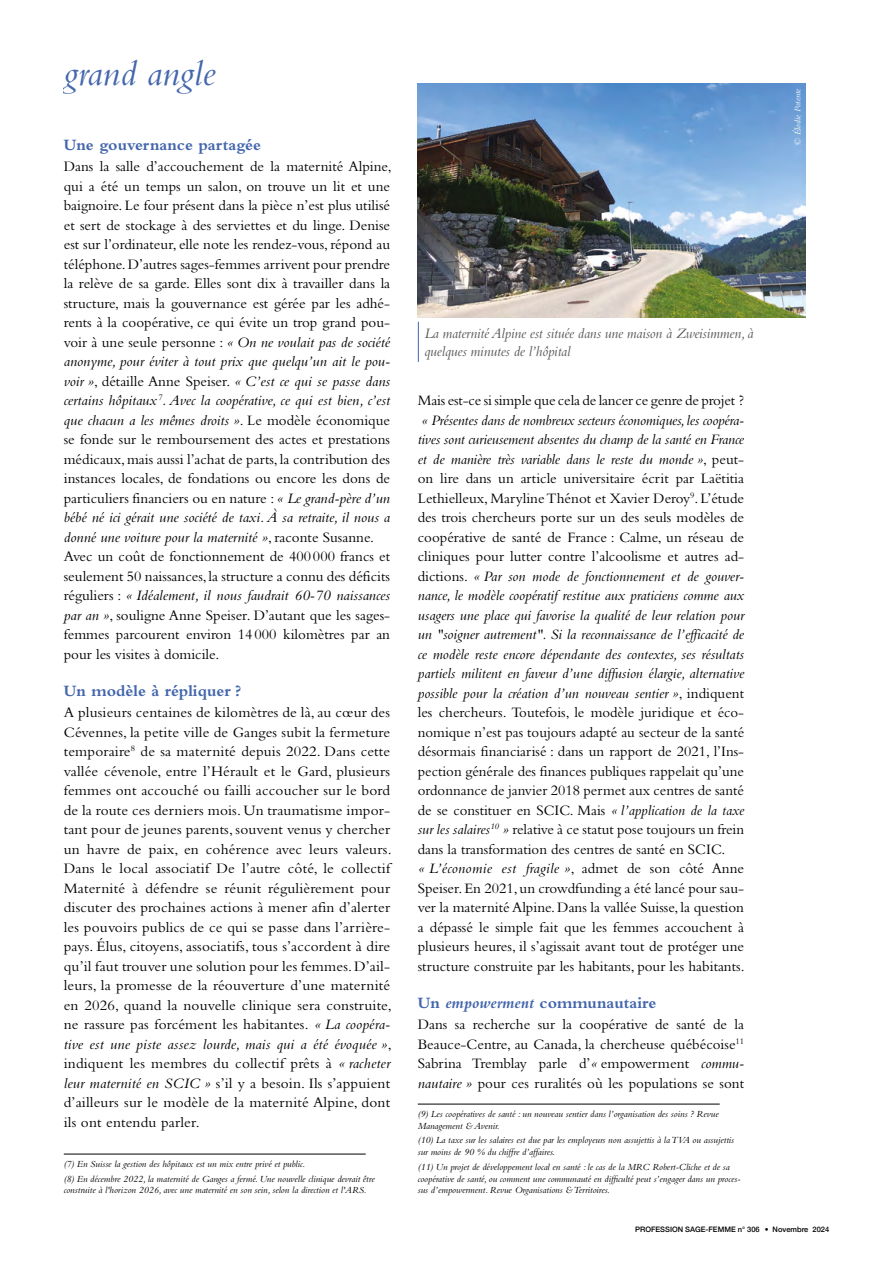
<style>
.page{position:relative;width:893px;height:1263px;background:#fff}
.page>*{position:absolute;margin:0;border:0;box-sizing:border-box;transform-origin:0 0}
.t1{font:italic 37.5px "Bembo Std";color:#4466ad}
.t2{font:700 16.5px "Bembo Std";color:#4466ad}
.t3{font:15px/19.5px "Bembo Std";color:#000}
.t4{font:italic 15px/18px "Bembo Std";letter-spacing:-.01em;color:#575756}
.t5{font:italic 9.75px/11.7px "Bembo Std";color:#000}
.t6{font:italic 9px "Bembo Std";color:#fff}
.t7{font:500 7.5px "Helvetica Neue";color:#000}
.s1{font-style:italic}
.s2{font-family:"M Bembo";font-style:italic}
</style>
<div class="page">
<hr style="left:64px;top:1154px;width:302px;height:1px;background:#000">
<hr style="left:418px;top:1104px;width:302px;height:1px;background:#000">
<hr style="left:418px;top:322px;width:1px;height:40px;background:#4466ad">
<img style="left:418px;top:84px;width:388px;height:233px">
<h1 class="t1" style="left:64px;top:51px;width:153px">grand angle</h1>
<p class="t2" style="left:64px;top:136px;width:199px">Une gouvernance partagée</p>
<p class="t3" style="left:64px;top:156px;width:329px">Dans la salle d’accouchement de la maternité Alpine, qui a été un temps un salon, on trouve un lit et une baignoire. Le four présent dans la pièce n’est plus utilisé et sert de stockage à des serviettes et du linge. Denise est sur l’ordinateur, elle note les rendez-vous, répond au téléphone. D’autres sages-femmes arrivent pour prendre la relève de sa garde. Elles sont dix à travailler dans la structure, mais la gouvernance est gérée par les adhé&shy;rents à la coopérative, ce qui évite un trop grand pou&shy;voir à une seule personne : <span class="s1">« On ne voulait pas de société anonyme, pour éviter à tout prix que quelqu’un ait le pou&shy;voir »</span>, détaille Anne Speiser. <span class="s1">« C’est ce qui se passe dans certains hôpitaux</span><sup>7</sup><span class="s1">. Avec la coopérative, ce qui est bien, c’est que chacun a les mêmes droits »</span>. Le modèle économique se fonde sur le remboursement des actes et prestations médicaux, mais aussi l’achat de parts, la contribution des instances locales, de fondations ou encore les dons de particuliers financiers ou en nature : <span class="s1">« Le grand-père d’un bébé né ici gérait une société de taxi. À sa retraite, il nous a donné une voiture pour la maternité »</span>, raconte Susanne.<br>Avec un coût de fonctionnement de 400 000 francs et seulement 50 naissances, la structure a connu des déficits réguliers : <span class="s1">« Idéalement, il nous faudrait 60-70 naissances par an »</span>, souligne Anne Speiser. D’autant que les sages&shy;femmes parcourent environ 14 000 kilomètres par an pour les visites à domicile.</p>
<p class="t2" style="left:64px;top:682px;width:179px">Un modèle à répliquer ?</p>
<p class="t3" style="left:64px;top:702px;width:329px;text-align:justify">A plusieurs centaines de kilomètres de là, au cœur des Cévennes, la petite ville de Ganges subit la fermeture temporaire<sup>8</sup> de sa maternité depuis 2022. Dans cette vallée cévenole, entre l’Hérault et le Gard, plusieurs femmes ont accouché ou failli accoucher sur le bord de la route ces derniers mois. Un traumatisme impor&shy;tant pour de jeunes parents, souvent venus y chercher un havre de paix, en cohérence avec leurs valeurs.<br>Dans le local associatif De l’autre côté, le collectif Maternité à défendre se réunit régulièrement pour discuter des prochaines actions à mener afin d’alerter les pouvoirs publics de ce qui se passe dans l’arrière&shy;pays. Élus, citoyens, associatifs, tous s’accordent à dire qu’il faut trouver une solution pour les femmes. D’ail&shy;leurs, la promesse de la réouverture d’une maternité en 2026, quand la nouvelle clinique sera construite, ne rassure pas forcément les habitantes. <span class="s1">« La coopéra&shy;tive est une piste assez lourde, mais qui a été évoquée »</span>, indiquent les membres du collectif prêts à <span class="s1">« racheter leur maternité en SCIC »</span> s’il y a besoin. Ils s’appuient d’ailleurs sur le modèle de la maternité Alpine, dont ils ont entendu parler.</p>
<p class="t5" style="left:64px;top:1156px;width:313px;line-height:14.9px">(7) En Suisse la gestion des hôpitaux est un mix entre privé et public.<br>(8) En décembre 2022, la maternité de Ganges a fermé. Une nouvelle clinique devrait être</p>
<p class="t5" style="left:64px;top:1184px;width:304px">construite à l'horizon 2026, avec une maternité en son sein, selon la direction et l'ARS.</p>
<p class="t6" style="left:792px;top:145px;width:58px;rotate:-90deg">© Élodie Potente</p>
<p class="t4" style="left:424px;top:324px;width:331px">La maternité Alpine est située dans une maison à Zweisimmen, à quelques minutes de l’hôpital</p>
<p class="t3" style="left:418px;top:390px;width:328px">Mais est-ce si simple que cela de lancer ce genre de projet ?</p>
<p class="t3" style="left:418px;top:410px;width:328px"><span class="s1">« Présentes dans de nombreux secteurs économiques, les coopéra&shy;tives sont curieusement absentes du champ de la santé en France et de manière très variable dans le reste du monde »</span>, peut&shy;on lire dans un article universitaire écrit par Laëtitia Lethielleux, Maryline Thénot et Xavier Deroy<sup>9</sup>. L’étude des trois chercheurs porte sur un des seuls modèles de coopérative de santé de France : Calme, un réseau de cliniques pour lutter contre l’alcoolisme et autres ad&shy;dictions. <span class="s1">« Par son mode de fonctionnement et de gouver&shy;nance, le modèle coopératif restitue aux praticiens comme aux usagers une place qui favorise la qualité de leur relation pour un "soigner autrement". Si la reconnaissance de l’efficacité de ce modèle reste encore dépendante des contextes, ses résultats partiels militent en faveur d’une diffusion élargie, alternative possible pour la création d’un nouveau sentier »</span>, indiquent les chercheurs. Toutefois, le modèle juridique et éco&shy;nomique n’est pas toujours adapté au secteur de la santé désormais financiarisé : dans un rapport de 2021, l’Ins&shy;pection générale des finances publiques rappelait qu’une ordonnance de janvier 2018 permet aux centres de santé de se constituer en SCIC. Mais <span class="s1">« l’application de la taxe sur les salaires</span><sup>10</sup> <span class="s1">»</span> relative à ce statut pose toujours un frein dans la transformation des centres de santé en SCIC.<br><span class="s1">« L’économie est fragile »</span>, admet de son côté Anne Speiser. En 2021, un crowdfunding a été lancé pour sau&shy;ver la maternité Alpine. Dans la vallée Suisse, la question a dépassé le simple fait que les femmes accouchent à plusieurs heures, il s’agissait avant tout de protéger une structure construite par les habitants, pour les habitants.</p>
<p class="t2" style="left:418px;top:994px;width:240px">Un <span class="s2">empowerment</span> communautaire</p>
<p class="t3" style="left:418px;top:1014px;width:328px;text-align:justify">Dans sa recherche sur la coopérative de santé de la Beauce-Centre, au Canada, la chercheuse québécoise<sup>11<br></sup>Sabrina Tremblay parle d’<span class="s1">«</span> empowerment <span class="s1">commu&shy;nautaire »</span> pour ces ruralités où les populations se sont</p>
<p class="t5" style="left:418px;top:1108px;width:302px">(9) Les coopératives de santé : un nouveau sentier dans l’organisation des soins ? Revue<br>Management &amp; Avenir.</p>
<p class="t5" style="left:418px;top:1134px;width:318px">(10) La taxe sur les salaires est due par les employeurs non assujettis à la TVA ou assujettis sur moins de 90 % du chiffre d’affaires.</p>
<p class="t5" style="left:418px;top:1161px;width:324px">(11) Un projet de développement local en santé : le cas de la MRC Robert-Cliche et de sa coopérative de santé, ou comment une communauté en difficulté peut s’engager dans un proces&shy;sus d’empowerment. Revue Organisations &amp; Territoires.</p>
<p class="t7" style="left:635px;top:1223px;width:196px">PROFESSION SAGE-FEMME n° 306 • Novembre 2024</p>
</div>
